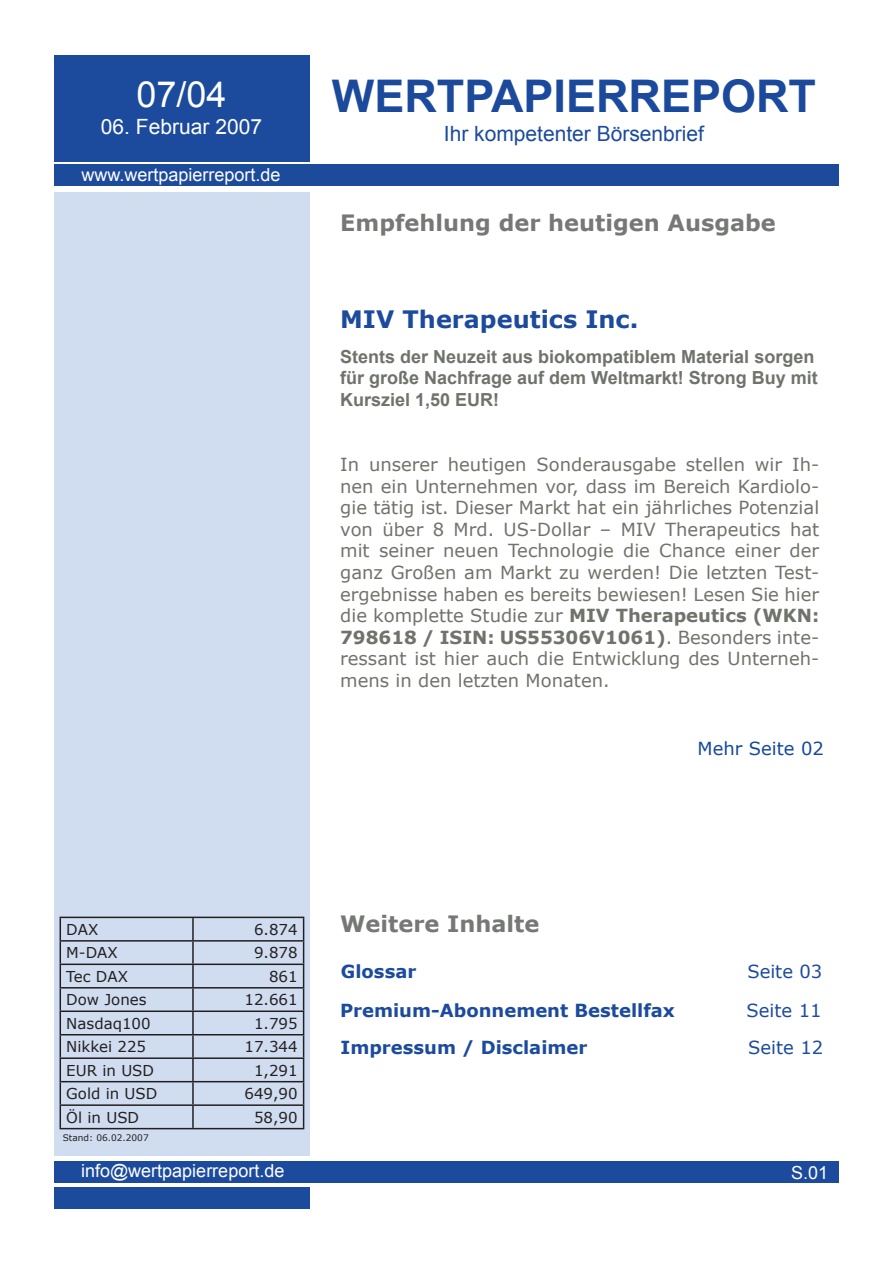
<style>
.page{position:relative;width:893px;height:1263px;background:#fff}
.page>*{position:absolute;margin:0;border:0;box-sizing:border-box;transform-origin:0 0}
.t1{font:700 45px "Arial";color:#1b4a9c}
.t2{font:36px "Arial";color:#fff}
.t3{font:700 24px "Verdana";color:#1c4b9d}
.t4{font:700 22.5px "Verdana";color:#757875}
.t5{font:21px "Arial";color:#1c4b9d}
.t6{font:21px "Arial";color:#fdfdfd}
.t7{font:18px/21.6px "Verdana";color:#70736b;text-align:justify}
.t8{font:700 18px/21.6px "Arial";color:#70736b}
.t9{font:700 18px "Verdana";color:#1c4b9d}
.t10{font:18px "Arial";color:#fff}
.t11{font:18px "Verdana";color:#1c4b9d}
.t12{font:18px "Verdana";color:#14499d}
.t13{font:15px "Verdana";color:#231f20}
.t14{font:9px "Verdana";color:#231f20}
.s1{font-weight:700}
</style>
<div class="page">
<div style="left:54px;top:192px;width:255px;height:964px;background:#d0ddf0"></div>
<div style="left:54px;top:1187px;width:255px;height:22px;background:#1c4b9d"></div>
<hr style="left:60px;top:917px;width:133px;height:1px;background:#231f20">
<hr style="left:193px;top:917px;width:111px;height:1px;background:#231f20">
<hr style="left:192px;top:918px;width:2px;height:22px;background:#231f20">
<hr style="left:60px;top:940px;width:133px;height:1px;background:#231f20">
<hr style="left:193px;top:940px;width:111px;height:1px;background:#231f20">
<hr style="left:192px;top:941px;width:2px;height:22px;background:#231f20">
<hr style="left:60px;top:963px;width:133px;height:2px;background:#231f20">
<hr style="left:193px;top:963px;width:111px;height:2px;background:#231f20">
<hr style="left:192px;top:965px;width:2px;height:22px;background:#231f20">
<hr style="left:60px;top:987px;width:133px;height:1px;background:#231f20">
<hr style="left:193px;top:987px;width:111px;height:1px;background:#231f20">
<hr style="left:192px;top:988px;width:2px;height:22px;background:#231f20">
<hr style="left:60px;top:1010px;width:133px;height:2px;background:#231f20">
<hr style="left:193px;top:1010px;width:111px;height:2px;background:#231f20">
<hr style="left:192px;top:1012px;width:2px;height:22px;background:#231f20">
<hr style="left:60px;top:1034px;width:133px;height:1px;background:#231f20">
<hr style="left:193px;top:1034px;width:111px;height:1px;background:#231f20">
<hr style="left:192px;top:1035px;width:2px;height:22px;background:#231f20">
<hr style="left:60px;top:1057px;width:133px;height:2px;background:#231f20">
<hr style="left:193px;top:1057px;width:111px;height:2px;background:#231f20">
<hr style="left:192px;top:1059px;width:2px;height:22px;background:#231f20">
<hr style="left:60px;top:1081px;width:133px;height:1px;background:#231f20">
<hr style="left:193px;top:1081px;width:111px;height:1px;background:#231f20">
<hr style="left:192px;top:1082px;width:2px;height:22px;background:#231f20">
<hr style="left:60px;top:1104px;width:133px;height:2px;background:#231f20">
<svg style="left:60px;top:918px;width:1px;height:210px"></svg>
<hr style="left:193px;top:1104px;width:111px;height:2px;background:#231f20">
<hr style="left:192px;top:1106px;width:2px;height:22px;background:#231f20">
<svg style="left:303px;top:918px;width:1px;height:210px"></svg>
<hr style="left:60px;top:1128px;width:133px;height:1px;background:#231f20">
<hr style="left:193px;top:1128px;width:111px;height:1px;background:#231f20">
<div style="left:54px;top:55px;width:255px;height:106px;background:#1c4b9d"></div>
<div style="left:54px;top:165px;width:785px;height:21px;background:#1c4b9c"></div>
<div style="left:54px;top:1161px;width:785px;height:22px;background:#1c4b9d"></div>
<h2 class="t2" style="left:136px;top:71px;width:92px">07/04</h2>
<h1 class="t1" style="left:332px;top:66px;width:486px">WERTPAPIERREPORT</h1>
<p class="t5" style="left:444px;top:120px;width:262px">Ihr kompetenter Börsenbrief</p>
<p class="t6" style="left:101px;top:113px;width:163px">06. Februar 2007</p>
<p class="t10" style="left:81px;top:163px;width:201px">www.wertpapierreport.de</p>
<p class="t4" style="left:340px;top:209px;width:437px">Empfehlung der heutigen Ausgabe</p>
<h3 class="t3" style="left:340px;top:304px;width:300px">MIV Therapeutics Inc.</h3>
<p class="t8" style="left:340px;top:346px;width:479px">Stents der Neuzeit aus biokompatiblem Material sorgen für große Nachfrage auf dem Weltmarkt! Strong Buy mit<br>Kursziel 1,50 EUR!</p>
<p class="t7" style="left:340px;top:453px;width:481px">In unserer heutigen Sonderausgabe stellen wir Ih&shy;nen ein Unternehmen vor, dass im Bereich Kardiolo&shy;gie tätig ist. Dieser Markt hat ein jährliches Potenzial von über 8 Mrd. US-Dollar – MIV Therapeutics hat mit seiner neuen Technologie die Chance einer der ganz Großen am Markt zu werden! Die letzten Test&shy;ergebnisse haben es bereits bewiesen! Lesen Sie hier die komplette Studie zur <span class="s1">MIV Therapeutics (WKN:<br>798618 / ISIN: US55306V1061)</span>. Besonders inte&shy;ressant ist hier auch die Entwicklung des Unterneh&shy;mens in den letzten Monaten.</p>
<p class="t12" style="left:698px;top:737px;width:128px">Mehr Seite 02</p>
<p class="t13" style="left:66px;top:920px;width:34px">DAX</p>
<p class="t13" style="left:254px;top:920px;width:45px">6.874</p>
<p class="t13" style="left:66px;top:943px;width:53px">M-DAX</p>
<p class="t13" style="left:254px;top:943px;width:45px">9.878</p>
<p class="t13" style="left:66px;top:967px;width:63px">Tec DAX</p>
<p class="t13" style="left:269px;top:967px;width:30px">861</p>
<p class="t13" style="left:66px;top:990px;width:82px">Dow Jones</p>
<p class="t13" style="left:244px;top:990px;width:55px">12.661</p>
<p class="t13" style="left:66px;top:1014px;width:86px">Nasdaq100</p>
<p class="t13" style="left:254px;top:1014px;width:45px">1.795</p>
<p class="t13" style="left:66px;top:1037px;width:81px">Nikkei 225</p>
<p class="t13" style="left:244px;top:1037px;width:55px">17.344</p>
<p class="t13" style="left:66px;top:1061px;width:89px">EUR in USD</p>
<p class="t13" style="left:254px;top:1061px;width:45px">1,291</p>
<p class="t13" style="left:66px;top:1084px;width:93px">Gold in USD</p>
<p class="t13" style="left:244px;top:1084px;width:55px">649,90</p>
<p class="t13" style="left:66px;top:1107px;width:74px">Öl in USD</p>
<p class="t13" style="left:254px;top:1107px;width:45px">58,90</p>
<p class="t14" style="left:63px;top:1132px;width:88px">Stand: 06.02.2007</p>
<p class="t4" style="left:340px;top:910px;width:201px">Weitere Inhalte</p>
<p class="t9" style="left:341px;top:960px;width:77px">Glossar</p>
<p class="t11" style="left:747px;top:960px;width:77px">Seite 03</p>
<p class="t9" style="left:340px;top:999px;width:336px">Premium-Abonnement Bestellfax</p>
<p class="t11" style="left:746px;top:999px;width:77px">Seite 11</p>
<p class="t9" style="left:340px;top:1036px;width:248px">Impressum / Disclaimer</p>
<p class="t11" style="left:748px;top:1036px;width:77px">Seite 12</p>
<p class="t10" style="left:81px;top:1159px;width:205px">info@wertpapierreport.de</p>
<p class="t10" style="left:791px;top:1160px;width:39px">S.01</p>
</div>
